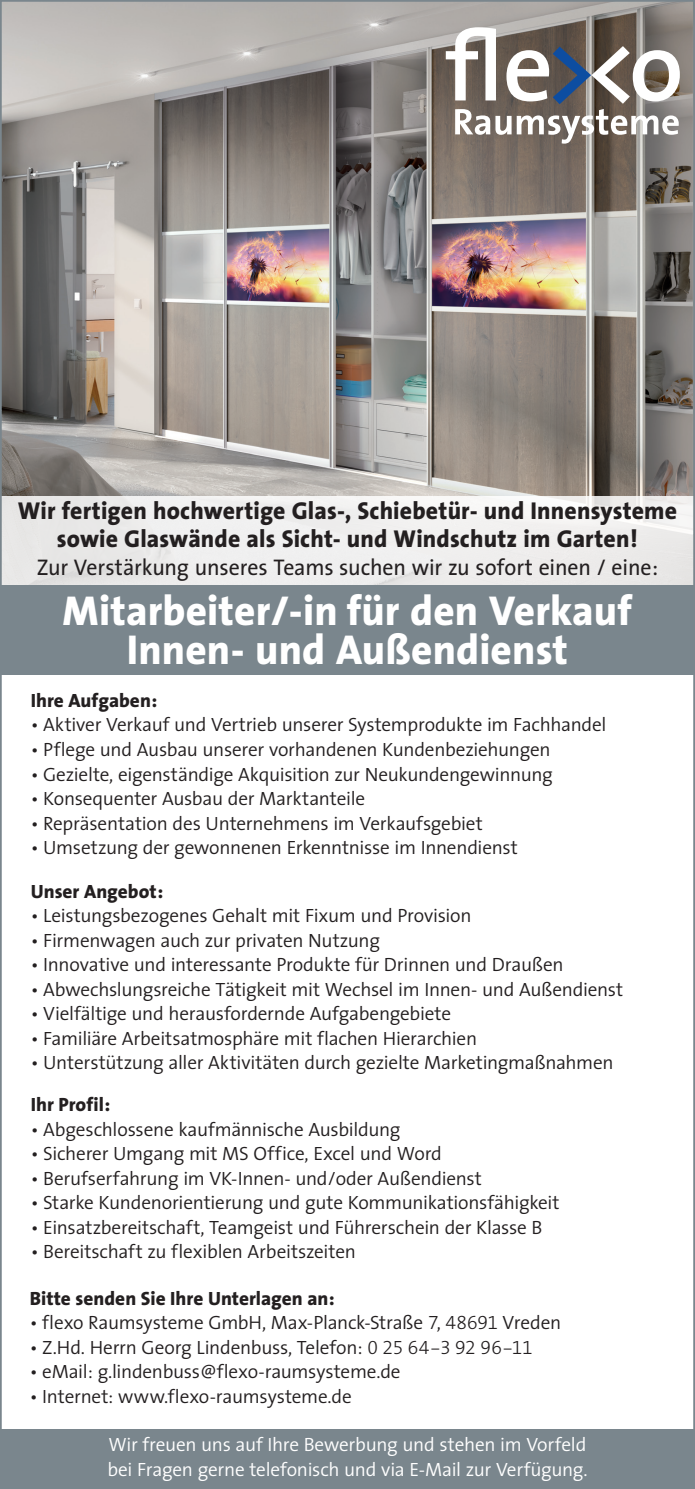
<style>
.page{position:relative;width:695px;height:1489px;background:#fff}
.page>*{position:absolute;margin:0;border:0;box-sizing:border-box;transform-origin:0 0}
.t1{font:800 42px/38.5px "The Sans";letter-spacing:.005em;color:#fff;text-align:center}
.t2{font:800 24.5px/28px "The Sans";letter-spacing:.005em;color:#231f20;text-align:center}
.t3{font:22.75px "The Sans";letter-spacing:-.005em;color:#231f20;scale:.96 1}
.t4{font:300 19.25px "The Sans";letter-spacing:-.015em;color:#231f20}
.t5{font:300 19.25px/24.5px "The Sans";letter-spacing:-.015em;color:#fff}
.t6{font:800 19.25px "The Sans";color:#231f20}
.s1{font-family:"The Sans Light Expert";font-weight:400}
</style>
<div class="page">
<img style="left:3px;top:3px;width:688px;height:493px">
<div style="left:0;top:496px;width:694px;height:89px;background:#efeeee"></div>
<svg style="left:445px;top:27px;width:234px;height:117px"></svg>
<div style="left:0;top:585px;width:694px;height:90px;background:#7a868d"></div>
<div style="left:0;top:1429px;width:694px;height:59px;background:#7a868d"></div>
<p class="t2" style="left:18px;top:496px;width:660px">Wir fertigen hochwertige Glas-, Schiebetür- und Innensysteme sowie Glaswände als Sicht- und Windschutz im Garten!</p>
<p class="t3" style="left:37px;top:548px;width:649px">Zur Verstärkung unseres Teams suchen wir zu sofort einen / eine:</p>
<h1 class="t1" style="left:63px;top:591px;width:571px">Mitarbeiter/-in für den Verkauf<br>Innen- und Außendienst</h1>
<p class="t6" style="left:31px;top:684px;width:128px">Ihre Aufgaben:</p>
<p class="t4" style="left:31px;top:709px;width:577px">• Aktiver Verkauf und Vertrieb unserer Systemprodukte im Fachhandel</p>
<p class="t4" style="left:31px;top:733px;width:521px">• Pflege und Ausbau unserer vorhandenen Kundenbeziehungen</p>
<p class="t4" style="left:31px;top:758px;width:523px">• Gezielte, eigenständige Akquisition zur Neukundengewinnung</p>
<p class="t4" style="left:31px;top:782px;width:336px">• Konsequenter Ausbau der Marktanteile</p>
<p class="t4" style="left:31px;top:807px;width:453px">• Repräsentation des Unternehmens im Verkaufsgebiet</p>
<p class="t4" style="left:31px;top:831px;width:488px">• Umsetzung der gewonnenen Erkenntnisse im Innendienst</p>
<p class="t6" style="left:31px;top:874px;width:134px">Unser Angebot:</p>
<p class="t4" style="left:31px;top:899px;width:442px">• Leistungsbezogenes Gehalt mit Fixum und Provision</p>
<p class="t4" style="left:31px;top:924px;width:351px">• Firmenwagen auch zur privaten Nutzung</p>
<p class="t4" style="left:31px;top:948px;width:534px">• Innovative und interessante Produkte für Drinnen und Draußen</p>
<p class="t4" style="left:31px;top:973px;width:594px">• Abwechslungsreiche Tätigkeit mit Wechsel im Innen- und Außendienst</p>
<p class="t4" style="left:31px;top:997px;width:422px">• Vielfältige und herausfordernde Aufgabengebiete</p>
<p class="t4" style="left:31px;top:1022px;width:448px">• Familiäre Arbeitsatmosphäre mit flachen Hierarchien</p>
<p class="t4" style="left:31px;top:1046px;width:584px">• Unterstützung aller Aktivitäten durch gezielte Marketingmaßnahmen</p>
<p class="t6" style="left:31px;top:1088px;width:81px">Ihr Profil:</p>
<p class="t4" style="left:31px;top:1112px;width:371px">• Abgeschlossene kaufmännische Ausbildung</p>
<p class="t4" style="left:31px;top:1137px;width:412px">• Sicherer Umgang mit MS Office, Excel und Word</p>
<p class="t4" style="left:31px;top:1161px;width:452px">• Berufserfahrung im VK-Innen- und/oder Außendienst</p>
<p class="t4" style="left:31px;top:1186px;width:530px">• Starke Kundenorientierung und gute Kommunikationsfähigkeit</p>
<p class="t4" style="left:31px;top:1210px;width:513px">• Einsatzbereitschaft, Teamgeist und Führerschein der Klasse B</p>
<p class="t4" style="left:31px;top:1235px;width:326px">• Bereitschaft zu flexiblen Arbeitszeiten</p>
<p class="t6" style="left:30px;top:1281px;width:306px">Bitte senden Sie Ihre Unterlagen an:</p>
<p class="t4" style="left:30px;top:1306px;width:533px">• flexo Raumsysteme GmbH, Max-Planck-Straße <span class="s1">7</span>, <span class="s1">48691</span> Vreden</p>
<p class="t4" style="left:30px;top:1330px;width:504px">• Z.Hd. Herrn Georg Lindenbuss, Telefon: <span class="s1">0 25 64-3 92 96-11</span></p>
<p class="t4" style="left:30px;top:1355px;width:372px">• eMail: g.lindenbuss@flexo-raumsysteme.de</p>
<p class="t4" style="left:30px;top:1379px;width:323px">• Internet: www.flexo-raumsysteme.de</p>
<p class="t5" style="left:107px;top:1431px;width:481px">Wir freuen uns auf Ihre Bewerbung und stehen im Vorfeld bei Fragen gerne telefonisch und via E-Mail zur Verfügung.</p>
</div>
